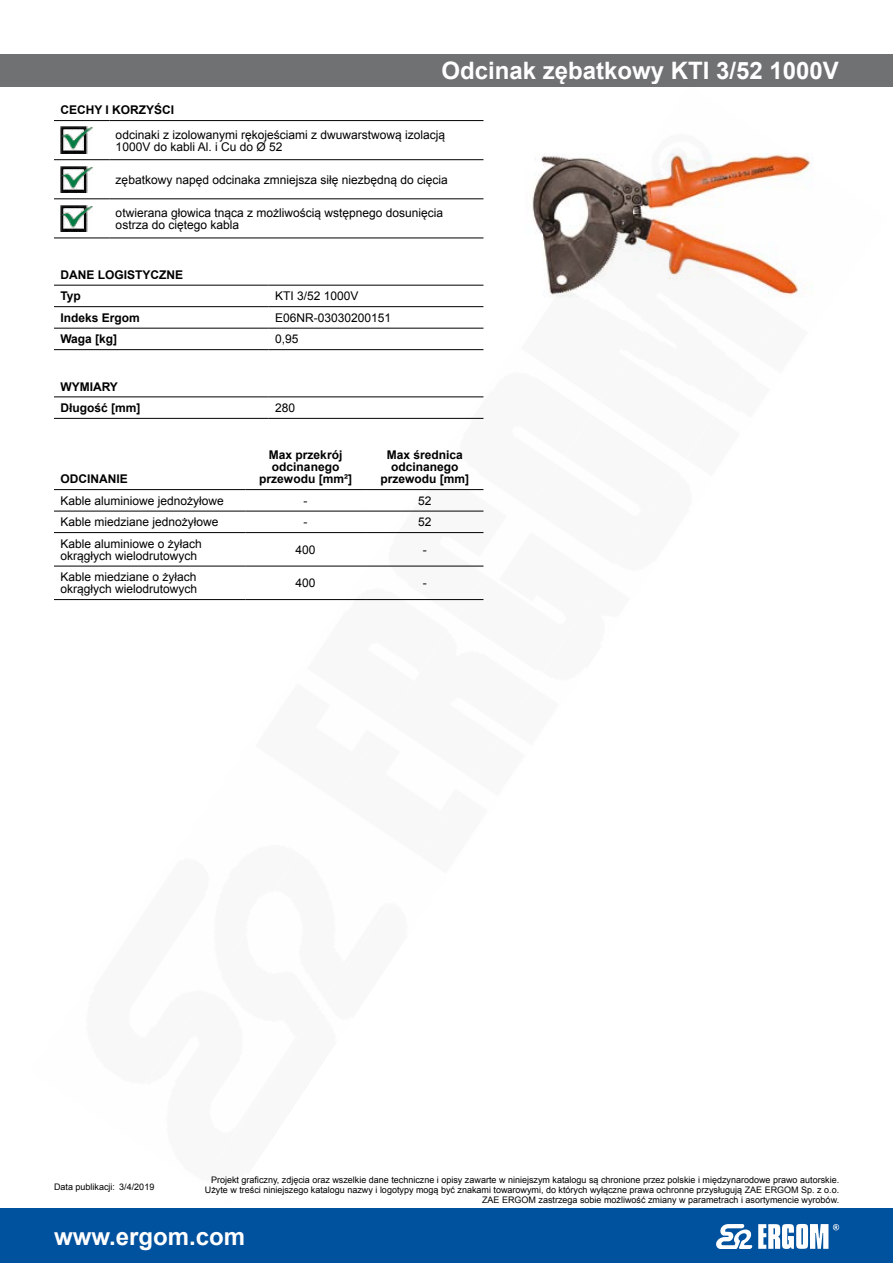
<style>
.page{position:relative;width:893px;height:1263px;background:#fff}
.page>*{position:absolute;margin:0;border:0;box-sizing:border-box;transform-origin:0 0}
.produkt-nazwa{font:700 24px "Arial";color:#fff}
.opis-body{font:12px/12px "Arial";color:#000}
.opis-body-bold{font:700 12px "Arial";color:#000}
.opis-body-srodek-bol{font:700 12px/12px "Arial";color:#000;text-align:center}
.opis-body-srodek{font:12px "Arial";color:#000}
.t1{font:9px/9.8px "Arial";color:#000;text-align:right}
</style>
<div class="page">
<div style="left:0;top:1209px;width:893px;height:54px;background:#00519e"></div>
<svg style="left:716px;top:1224px;width:123px;height:25px"></svg>
<div style="left:0;top:54px;width:893px;height:32px;background:#707172"></div>
<img style="left:30px;top:86px;width:744px;height:515px">
<img style="left:115px;top:142px;width:698px;height:459px">
<img style="left:200px;top:199px;width:613px;height:402px">
<p class="produkt-nazwa" style="left:441px;top:54px;width:399px">Odcinak zębatkowy KTI 3/52 1000V</p>
<p class="opis-body-bold" style="left:60px;top:102px;width:115px">CECHY I KORZYŚCI</p>
<p class="opis-body" style="left:116px;top:128px;width:331px">odcinaki z izolowanymi rękojeściami z dwuwarstwową izolacją<br>1000V do kabli Al. i Cu do Ø 52</p>
<p class="opis-body" style="left:116px;top:174px;width:334px">zębatkowy napęd odcinaka zmniejsza siłę niezbędną do cięcia</p>
<p class="opis-body" style="left:116px;top:207px;width:329px">otwierana głowica tnąca z możliwością wstępnego dosunięcia ostrza do ciętego kabla</p>
<p class="opis-body-bold" style="left:60px;top:267px;width:124px">DANE LOGISTYCZNE</p>
<p class="opis-body-bold" style="left:60px;top:288px;width:22px">Typ</p>
<p class="opis-body" style="left:275px;top:290px;width:85px">KTI 3/52 1000V</p>
<p class="opis-body-bold" style="left:60px;top:310px;width:81px">Indeks Ergom</p>
<p class="opis-body" style="left:275px;top:312px;width:118px">E06NR-03030200151</p>
<p class="opis-body-bold" style="left:60px;top:331px;width:58px">Waga [kg]</p>
<p class="opis-body" style="left:275px;top:333px;width:25px">0,95</p>
<p class="opis-body-bold" style="left:60px;top:378px;width:59px">WYMIARY</p>
<p class="opis-body-bold" style="left:60px;top:400px;width:82px">Długość [mm]</p>
<p class="opis-body" style="left:275px;top:402px;width:22px">280</p>
<p class="opis-body-bold" style="left:60px;top:471px;width:69px">ODCINANIE</p>
<p class="opis-body-srodek-bol" style="left:259px;top:449px;width:94px">Max przekrój odcinanego przewodu [mm²]</p>
<p class="opis-body-srodek-bol" style="left:380px;top:449px;width:90px">Max średnica odcinanego przewodu [mm]</p>
<p class="opis-body" style="left:60px;top:495px;width:165px">Kable aluminiowe jednożyłowe</p>
<p class="opis-body-srodek" style="left:304px;top:493px;width:5px">-</p>
<p class="opis-body-srodek" style="left:418px;top:493px;width:15px">52</p>
<p class="opis-body" style="left:60px;top:516px;width:160px">Kable miedziane jednożyłowe</p>
<p class="opis-body-srodek" style="left:304px;top:514px;width:5px">-</p>
<p class="opis-body-srodek" style="left:418px;top:514px;width:15px">52</p>
<p class="opis-body" style="left:60px;top:538px;width:143px">Kable aluminiowe o żyłach okrągłych wielodrutowych</p>
<p class="opis-body-srodek" style="left:296px;top:542px;width:22px">400</p>
<p class="opis-body-srodek" style="left:423px;top:542px;width:5px">-</p>
<p class="opis-body" style="left:60px;top:571px;width:138px">Kable miedziane o żyłach okrągłych wielodrutowych</p>
<p class="opis-body-srodek" style="left:296px;top:575px;width:22px">400</p>
<p class="opis-body-srodek" style="left:423px;top:575px;width:5px">-</p>
<p class="t1" style="left:54px;top:1182px;width:102px">Data publikacji: 3/4/2019</p>
<p class="t1" style="left:205px;top:1175px;width:636px">Projekt graficzny, zdjęcia oraz wszelkie dane techniczne i opisy zawarte w niniejszym katalogu są chronione przez polskie i międzynarodowe prawo autorskie.<br>Użyte w treści niniejszego katalogu nazwy i logotypy mogą być znakami towarowymi, do których wyłączne prawa ochronne przysługują ZAE ERGOM Sp. z o.o.<br>ZAE ERGOM zastrzega sobie możliwość zmiany w parametrach i asortymencie wyrobów.</p>
<h1 class="produkt-nazwa" style="left:54px;top:1220px;width:193px">www.ergom.com</h1>
</div>
